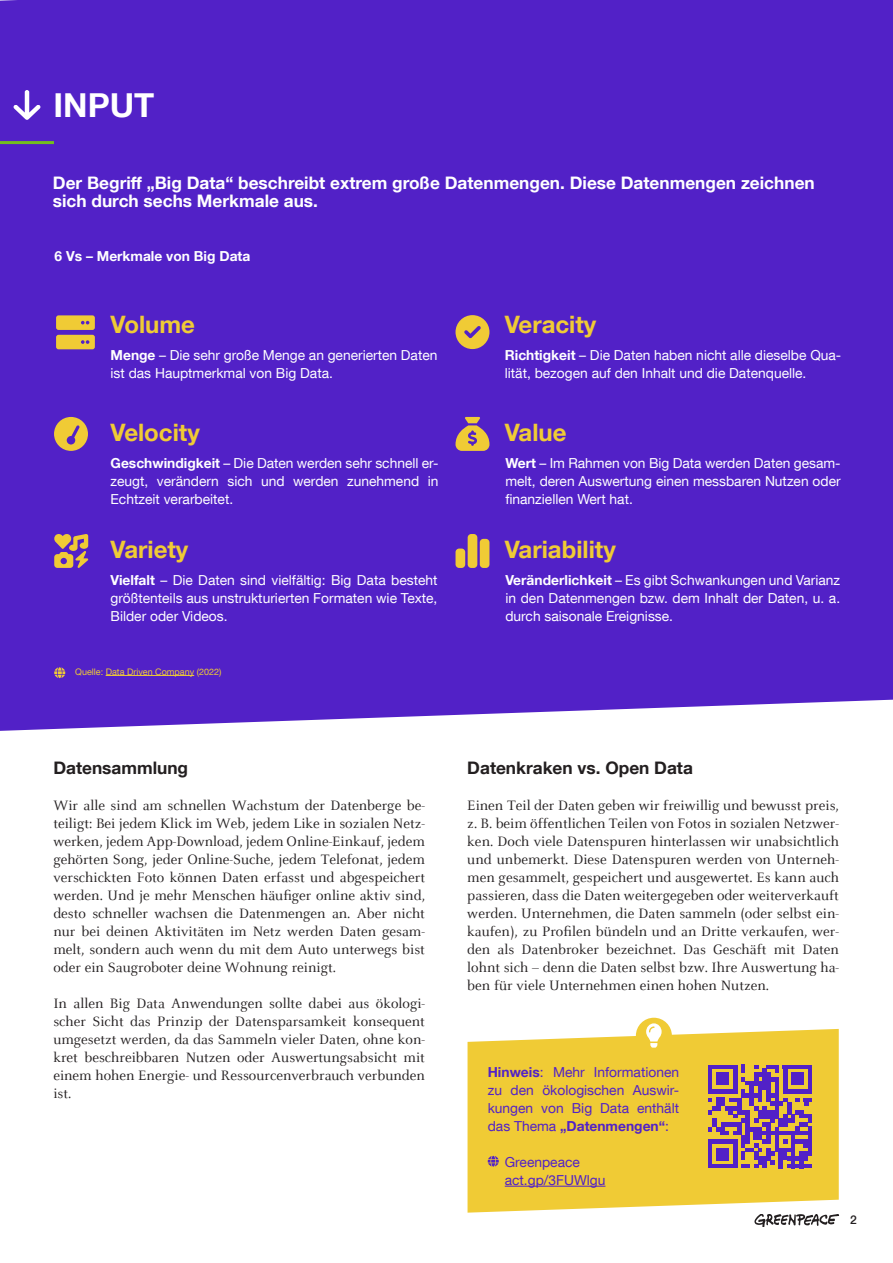
<style>
.page{position:relative;width:893px;height:1263px;background:#fff}
.page>*{position:absolute;margin:0;border:0;box-sizing:border-box;transform-origin:0 0}
.t1{font:700 33px "Helvetica Neue LT Com";color:#fff}
.t2{font:700 24px "Helvetica Neue LT Com";color:#f0cb35}
.t3{font:700 17.25px/18px "Helvetica Neue LT Com";color:#fff}
.t4{font:700 17.25px "Helvetica Neue LT Com";color:#231f20}
.t5{font:15px/18px "Celeste";color:#231f20;text-align:justify}
.t6{font:13.8px/18px "Helvetica Neue LT Com";color:#fff;text-align:justify}
.t7{font:13.8px/18px "Helvetica Neue LT Com";color:#5221c7;text-align:justify}
.t8{font:700 13.8px "Helvetica Neue LT Com";color:#fff}
.t9{font:500 12px "Helvetica Neue LT Com";color:#231f20}
.t10{font:9px "Helvetica Neue LT Com";color:#f0cb35}
.s1{font-weight:700}
</style>
<div class="page">
<svg style="left:754px;top:1214px;width:85px;height:12px"></svg>
<div style="left:0;top:0;width:893px;height:731px;background:#5221c7"></div>
<svg style="left:56px;top:315px;width:39px;height:34px"></svg>
<svg style="left:54px;top:417px;width:34px;height:34px"></svg>
<svg style="left:54px;top:534px;width:34px;height:34px"></svg>
<svg style="left:455px;top:315px;width:34px;height:34px"></svg>
<svg style="left:455px;top:417px;width:34px;height:34px"></svg>
<svg style="left:455px;top:534px;width:34px;height:34px"></svg>
<hr style="left:106px;top:675px;width:88px;height:1px;background:#f0cb35">
<svg style="left:54px;top:667px;width:11px;height:11px"></svg>
<hr style="left:0;top:141px;width:54px;height:3px;background:#73be1e">
<svg style="left:13px;top:90px;width:28px;height:30px"></svg>
<svg style="left:467px;top:1029px;width:372px;height:184px;background:#f1cf46"></svg>
<div style="left:636px;top:1018px;width:36px;height:36px;background:#f0cb35;border-radius:50%"></div>
<svg style="left:646px;top:1023px;width:16px;height:24px"></svg>
<hr style="left:505px;top:1186px;width:100px;height:1px;background:#5221c7">
<svg style="left:488px;top:1156px;width:11px;height:11px"></svg>
<svg style="left:708px;top:1065px;width:104px;height:103px;background:#956988"></svg>
<hr style="left:787px;top:1164px;width:25px;height:4px;background:#5221c7">
<h1 class="t1" style="left:54px;top:84px;width:102px">INPUT</h1>
<p class="t3" style="left:53px;top:173px;width:763px">Der Begriff „Big Data“ beschreibt extrem große Datenmengen. Diese Datenmengen zeichnen sich durch sechs Merkmale aus.</p>
<p class="t8" style="left:55px;top:247px;width:197px">6 Vs – Merkmale von Big Data</p>
<h2 class="t2" style="left:111px;top:309px;width:86px">Volume</h2>
<p class="t6" style="left:111px;top:346px;width:328px"><span class="s1">Menge</span> – Die sehr große Menge an generierten Daten ist das Hauptmerkmal von Big Data.</p>
<h2 class="t2" style="left:111px;top:417px;width:91px">Velocity</h2>
<p class="t6" style="left:111px;top:454px;width:329px"><span class="s1">Geschwindigkeit</span> – Die Daten werden sehr schnell er&shy;zeugt, verändern sich und werden zunehmend in Echtzeit verarbeitet.</p>
<h2 class="t2" style="left:111px;top:534px;width:79px">Variety</h2>
<p class="t6" style="left:111px;top:571px;width:328px"><span class="s1">Vielfalt</span> – Die Daten sind vielfältig: Big Data besteht größtenteils aus unstrukturierten Formaten wie Texte, Bilder oder Videos.</p>
<p class="t10" style="left:75px;top:666px;width:148px">Quelle: Data Driven Company (2022)</p>
<h2 class="t2" style="left:505px;top:309px;width:93px">Veracity</h2>
<p class="t6" style="left:505px;top:346px;width:338px"><span class="s1">Richtigkeit</span> – Die Daten haben nicht alle dieselbe Qua&shy;lität, bezogen auf den Inhalt und die Datenquelle.</p>
<h2 class="t2" style="left:505px;top:417px;width:63px">Value</h2>
<p class="t6" style="left:505px;top:454px;width:337px"><span class="s1">Wert</span> – Im Rahmen von Big Data werden Daten gesam&shy;melt, deren Auswertung einen messbaren Nutzen oder finanziellen Wert hat.</p>
<h2 class="t2" style="left:505px;top:534px;width:113px">Variability</h2>
<p class="t6" style="left:505px;top:571px;width:336px"><span class="s1">Veränderlichkeit</span> – Es gibt Schwankungen und Varianz in den Datenmengen bzw. dem Inhalt der Daten, u. a. durch saisonale Ereignisse.</p>
<p class="t4" style="left:53px;top:757px;width:136px">Datensammlung</p>
<p class="t5" style="left:53px;top:797px;width:373px">Wir alle sind am schnellen Wachstum der Datenberge be&shy;teiligt: Bei jedem Klick im Web, jedem Like in sozialen Netz&shy;werken, jedem App-Download, jedem Online-Einkauf, jedem gehörten Song, jeder Online-Suche, jedem Telefonat, jedem verschickten Foto können Daten erfasst und abgespeichert werden. Und je mehr Menschen häufiger online aktiv sind, desto schneller wachsen die Datenmengen an. Aber nicht nur bei deinen Aktivitäten im Netz werden Daten gesam&shy;melt, sondern auch wenn du mit dem Auto unterwegs bist oder ein Saugroboter deine Wohnung reinigt.</p>
<p class="t5" style="left:53px;top:995px;width:373px">In allen Big Data Anwendungen sollte dabei aus ökologi&shy;scher Sicht das Prinzip der Datensparsamkeit konsequent umgesetzt werden, da das Sammeln vieler Daten, ohne kon&shy;kret beschreibbaren Nutzen oder Auswertungsabsicht mit einem hohen Energie- und Ressourcenverbrauch verbunden ist.</p>
<p class="t4" style="left:467px;top:757px;width:227px">Datenkraken vs. Open Data</p>
<p class="t5" style="left:467px;top:797px;width:373px">Einen Teil der Daten geben wir freiwillig und bewusst preis, z. B. beim öffentlichen Teilen von Fotos in sozialen Netzwer&shy;ken. Doch viele Datenspuren hinterlassen wir unabsichtlich und unbemerkt. Diese Datenspuren werden von Unterneh&shy;men gesammelt, gespeichert und ausgewertet. Es kann auch passieren, dass die Daten weitergegeben oder weiterverkauft werden. Unternehmen, die Daten sammeln (oder selbst ein&shy;kaufen), zu Profilen bündeln und an Dritte verkaufen, wer&shy;den als Datenbroker bezeichnet. Das Geschäft mit Daten lohnt sich – denn die Daten selbst bzw. Ihre Auswertung ha&shy;ben für viele Unternehmen einen hohen Nutzen.</p>
<p class="t7" style="left:488px;top:1063px;width:193px"><span class="s1">Hinweis</span>: Mehr Informationen zu den ökologischen Auswir&shy;kungen von Big Data enthält das Thema <span class="s1">„Datenmengen“</span>:</p>
<p class="t7" style="left:505px;top:1153px;width:102px">Greenpeace act.gp/3FUWlgu</p>
<p class="t9" style="left:850px;top:1212px;width:8px">2</p>
</div>
